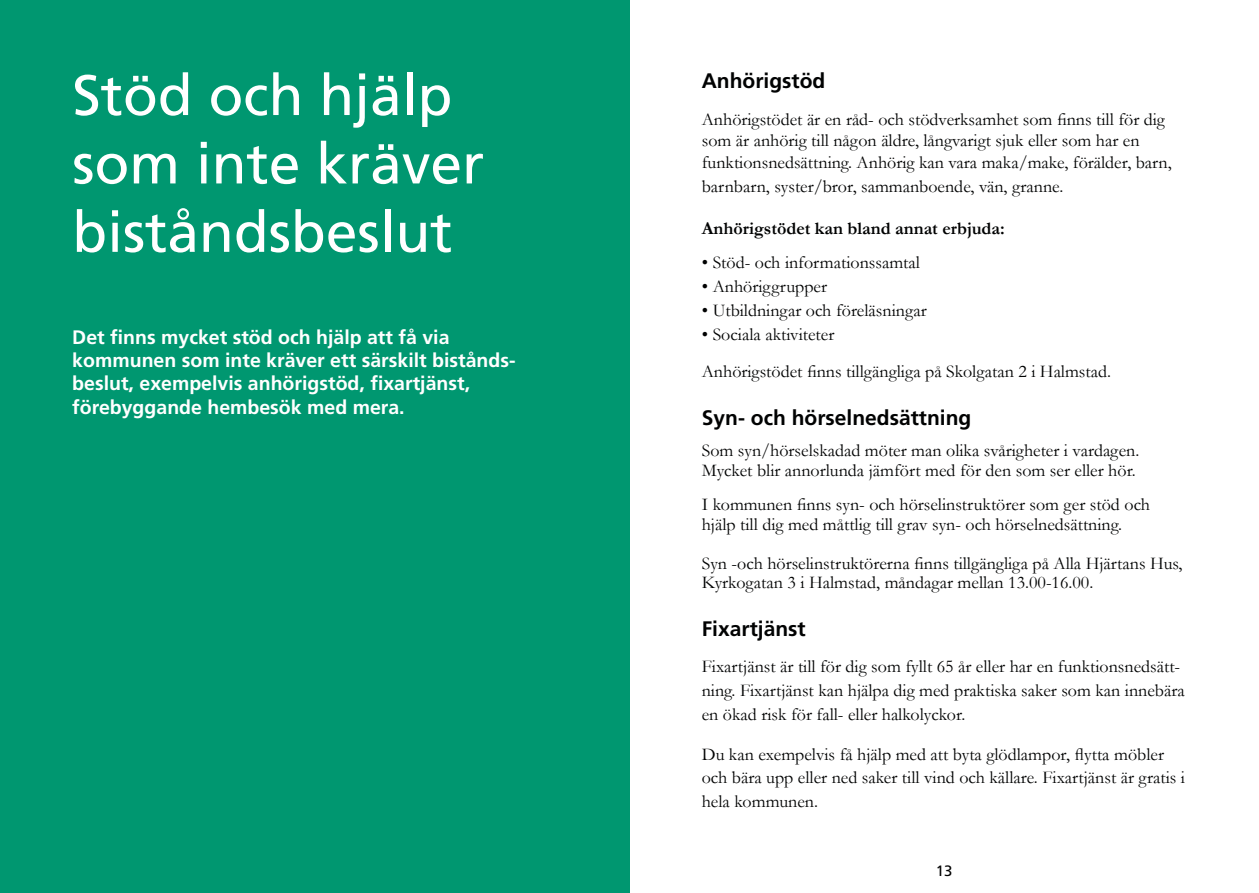
<style>
.page{position:relative;width:1259px;height:893px;background:#fff}
.page>*{position:absolute;margin:0;border:0;box-sizing:border-box;transform-origin:0 0}
.t1{font:57px/68.4px "Frutiger LT Std";color:#fff}
.t2{font:700 21px "Frutiger LT Std";color:#010202}
.t3{font:700 19.5px/23.4px "Frutiger LT Std";color:#fff}
.t4{font:18px/24px "Garamond";color:#010202}
.t5{font:700 18px "Garamond";color:#010202}
.t6{font:15px "Frutiger LT Std";color:#000}
</style>
<div class="page">
<div style="left:0;top:0;width:630px;height:893px;background:#009770"></div>
<h1 class="t1" style="left:72px;top:61px;width:413px">Stöd och hjälp som inte kräver biståndsbeslut</h1>
<p class="t3" style="left:72px;top:325px;width:445px">Det finns mycket stöd och hjälp att få via kommunen som inte kräver ett särskilt bistånds&shy;beslut, exempelvis anhörigstöd, fixartjänst, förebyggande hembesök med mera.</p>
<p class="t2" style="left:702px;top:68px;width:125px">Anhörigstöd</p>
<p class="t4" style="left:702px;top:108px;width:471px;line-height:21.6px">Anhörigstödet är en råd- och stödverksamhet som finns till för dig som är anhörig till någon äldre, långvarigt sjuk eller som har en funktionsnedsättning. Anhörig kan vara maka/make, förälder, barn,</p>
<p class="t4" style="left:702px;top:174px;width:363px">barnbarn, syster/bror, sammanboende, vän, granne.</p>
<p class="t5" style="left:702px;top:216px;width:304px">Anhörigstödet kan bland annat erbjuda:</p>
<p class="t4" style="left:702px;top:250px;width:220px">• Stöd- och informationssamtal</p>
<p class="t4" style="left:702px;top:274px;width:127px">• Anhöriggrupper</p>
<p class="t4" style="left:702px;top:298px;width:226px">• Utbildningar och föreläsningar</p>
<p class="t4" style="left:702px;top:316px;width:411px;line-height:36.6px">• Sociala aktiviteter<br>Anhörigstödet finns tillgängliga på Skolgatan 2 i Halmstad.</p>
<p class="t2" style="left:702px;top:405px;width:271px">Syn- och hörselnedsättning</p>
<p class="t4" style="left:702px;top:441px;width:439px;line-height:19.5px">Som syn/hörselskadad möter man olika svårigheter i vardagen.<br>Mycket blir annorlunda jämfört med för den som ser eller hör.</p>
<p class="t4" style="left:702px;top:495px;width:450px;line-height:19.5px">I kommunen finns syn- och hörselinstruktörer som ger stöd och hjälp till dig med måttlig till grav syn- och hörselnedsättning.</p>
<p class="t4" style="left:702px;top:553px;width:482px;line-height:19.5px">Syn -och hörselinstruktörerna finns tillgängliga på Alla Hjärtans Hus,<br>Kyrkogatan 3 i Halmstad, måndagar mellan 13.00-16.00.</p>
<p class="t2" style="left:702px;top:617px;width:105px">Fixartjänst</p>
<p class="t4" style="left:702px;top:654px;width:484px">Fixartjänst är till för dig som fyllt 65 år eller har en funktionsnedsätt&shy;ning. Fixartjänst kan hjälpa dig med praktiska saker som kan innebära en ökad risk för fall- eller halkolyckor.</p>
<p class="t4" style="left:702px;top:741px;width:485px">Du kan exempelvis få hjälp med att byta glödlampor, flytta möbler och bära upp eller ned saker till vind och källare. Fixartjänst är gratis i hela kommunen.</p>
<p class="t6" style="left:936px;top:862px;width:18px">13</p>
</div>
